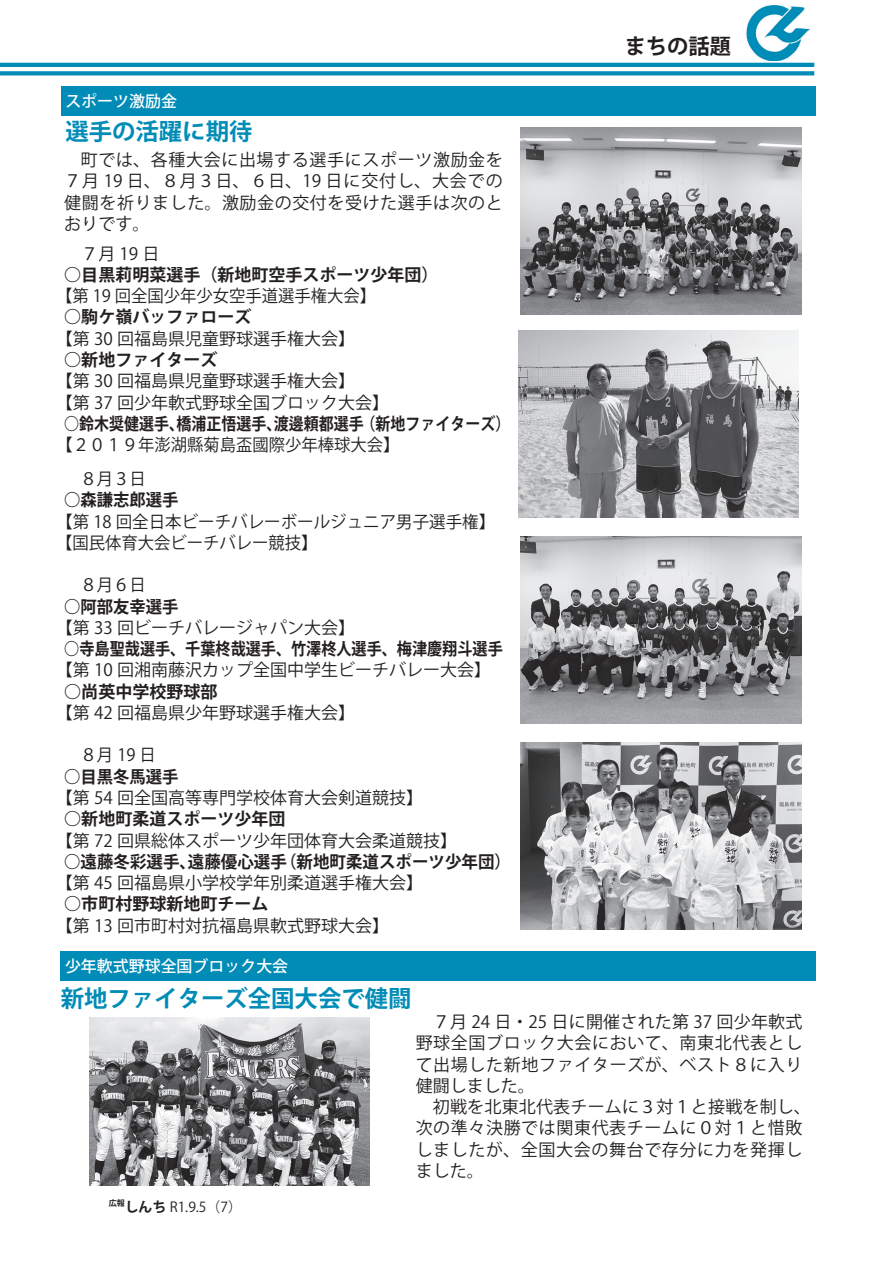
<style>
.page{position:relative;width:893px;height:1263px;background:#fff}
.page>*{position:absolute;margin:0;border:0;box-sizing:border-box;transform-origin:0 0}
.t1{font:700 23.4px "Koz Go Pro";color:#008cb7}
.t2{font:700 21.3px "Koz Go Pro";color:#231f20}
.t3{font:16.95px/21.3px "Koz Go Pro";color:#231f20}
.t4{font:16.95px/21.3px "Koz Go Pro";letter-spacing:.035em;color:#231f20}
.t5{font:700 16.95px "Koz Go Pro";color:#231f20}
.t6{font:16.95px "Koz Go Pro";color:#231f20;scale:.96 1}
.t7{font:700 16.95px "Koz Go Pro";color:#231f20;scale:.88 1}
.t8{font:700 16.95px "Koz Go Pro";color:#231f20;scale:.96 1}
.t9{font:700 16.95px "Koz Go Pro";color:#231f20;scale:.89 1}
.t10{font:500 15.9px "Koz Go Pro";color:#fff}
.t11{font:13.8px "Koz Go Pro";color:#231f20}
.t12{font:700 8.1px "Koz Go Pro";color:#231f20}
.s1{font-weight:700}
</style>
<div class="page">
<hr style="left:0;top:63px;width:814px;height:4px;background:#008cb7">
<svg style="left:0;top:71px;width:814px;height:4px;background:#0e92bb"></svg>
<div style="left:61px;top:86px;width:755px;height:30px;background:#008cb7"></div>
<img style="left:521px;top:128px;width:280px;height:187px">
<div style="left:61px;top:951px;width:755px;height:30px;background:#008cb7"></div>
<img style="left:521px;top:537px;width:280px;height:187px">
<img style="left:521px;top:742px;width:280px;height:187px">
<img style="left:89px;top:1018px;width:281px;height:168px">
<img style="left:518px;top:331px;width:281px;height:187px">
<img style="left:746px;top:5px;width:64px;height:56px">
<p class="t10" style="left:65px;top:91px;width:113px">スポーツ激励金</p>
<h1 class="t1" style="left:65px;top:117px;width:189px">選手の活躍に期待</h1>
<p class="t3" style="left:64px;top:150px;width:440px;text-align:justify;text-indent:17px">町では、各種大会に出場する選手にスポーツ激励金を７月 19 日、８月３日、６日、19 日に交付し、大会での健闘を祈りました。激励金の交付を受けた選手は次のとおりです。</p>
<p class="t3" style="left:64px;top:243px;width:97px">　７月 19 日</p>
<p class="t5" style="left:64px;top:264px;width:376px">○目黒莉明菜選手（新地町空手スポーツ少年団(</p>
<p class="t6" style="left:56px;top:285px;width:335px">【第 19 回全国少年少女空手道選手権大会【</p>
<p class="t5" style="left:64px;top:306px;width:189px">○駒ケ嶺バッファローズ</p>
<p class="t3" style="left:56px;top:328px;width:301px">【第 30 回福島県児童野球選手権大会【</p>
<p class="t5" style="left:64px;top:349px;width:155px">○新地ファイターズ</p>
<p class="t3" style="left:56px;top:371px;width:335px">【第 30 回福島県児童野球選手権大会【<br>【第 37 回少年軟式野球全国ブロック大会【</p>
<p class="t7" style="left:361px;top:413px;width:172px">（新地ファイターズ(</p>
<p class="t7" style="left:64px;top:413px;width:342px">○鈴木奨健選手橋浦正悟選手渡邊頼都選手</p>
<p class="t7" style="left:169px;top:413px;width:19px">、</p>
<p class="t3" style="left:64px;top:428px;width:337px;line-height:34px;text-indent:-9px">【２０１９年澎湖縣菊島盃國際少年棒球大会【　８月３日</p>
<p class="t8" style="left:64px;top:489px;width:121px">○森謙志郎選手</p>
<p class="t3" style="left:56px;top:511px;width:441px">【第 18 回全日本ビーチバレーボールジュニア男子選手権【【国民体育大会ビーチバレー競技【</p>
<p class="t6" style="left:64px;top:574px;width:87px">　８月６日</p>
<p class="t8" style="left:64px;top:595px;width:121px">○阿部友幸選手</p>
<p class="t3" style="left:56px;top:617px;width:301px">【第 33 回ビーチバレージャパン大会【</p>
<p class="t9" style="left:64px;top:638px;width:494px">○寺島聖哉選手、千葉柊哉選手、竹澤柊人選手、梅津慶翔斗選手</p>
<p class="t3" style="left:56px;top:660px;width:436px">【第 10 回湘南藤沢カップ全国中学生ビーチバレー大会【</p>
<p class="t5" style="left:64px;top:680px;width:155px">○尚英中学校野球部</p>
<p class="t3" style="left:56px;top:702px;width:301px">【第 42 回福島県少年野球選手権大会【</p>
<p class="t6" style="left:64px;top:744px;width:97px">　８月 19 日</p>
<p class="t8" style="left:64px;top:765px;width:121px">○目黒冬馬選手</p>
<p class="t3" style="left:56px;top:787px;width:369px">【第 54 回全国高等専門学校体育大会剣道競技【</p>
<p class="t5" style="left:64px;top:808px;width:223px">○新地町柔道スポーツ少年団</p>
<p class="t3" style="left:56px;top:830px;width:403px">【第 72 回県総体スポーツ少年団体育大会柔道競技【</p>
<p class="t5" style="left:280px;top:851px;width:232px">（新地町柔道スポーツ少年団(</p>
<p class="t7" style="left:266px;top:413px;width:19px">、</p>
<p class="t8" style="left:64px;top:851px;width:139px">○遠藤冬彩選手、</p>
<p class="t3" style="left:56px;top:873px;width:369px">【第 45 回福島県小学校学年別柔道選手権大会【</p>
<p class="t5" style="left:64px;top:893px;width:206px">○市町村野球新地町チーム</p>
<p class="t3" style="left:56px;top:915px;width:335px">【第 13 回市町村対抗福島県軟式野球大会【</p>
<p class="t5" style="left:188px;top:851px;width:100px">遠藤優心選手</p>
<p class="t10" style="left:65px;top:956px;width:225px">少年軟式野球全国ブロック大会</p>
<h1 class="t1" style="left:61px;top:983px;width:352px">新地ファイターズ全国大会で健闘</h1>
<p class="t2" style="left:625px;top:32px;width:108px">まちの話題</p>
<p class="t12" style="left:109px;top:1197px;width:18px">広報</p>
<p class="t11" style="left:125px;top:1198px;width:119px"><span class="s1">しんち</span> R1.9.5) (7</p>
<p class="t4" style="left:416px;top:1012px;width:397px">　７月 24 日・25 日に開催された第 37 回少年軟式野球全国ブロック大会において、南東北代表として出場した新地ファイターズが、ベスト８に入り健闘しました。<br>　初戦を北東北代表チームに３対１と接戦を制し、次の準々決勝では関東代表チームに０対１と惜敗しましたが、全国大会の舞台で存分に力を発揮しました。</p>
</div>
